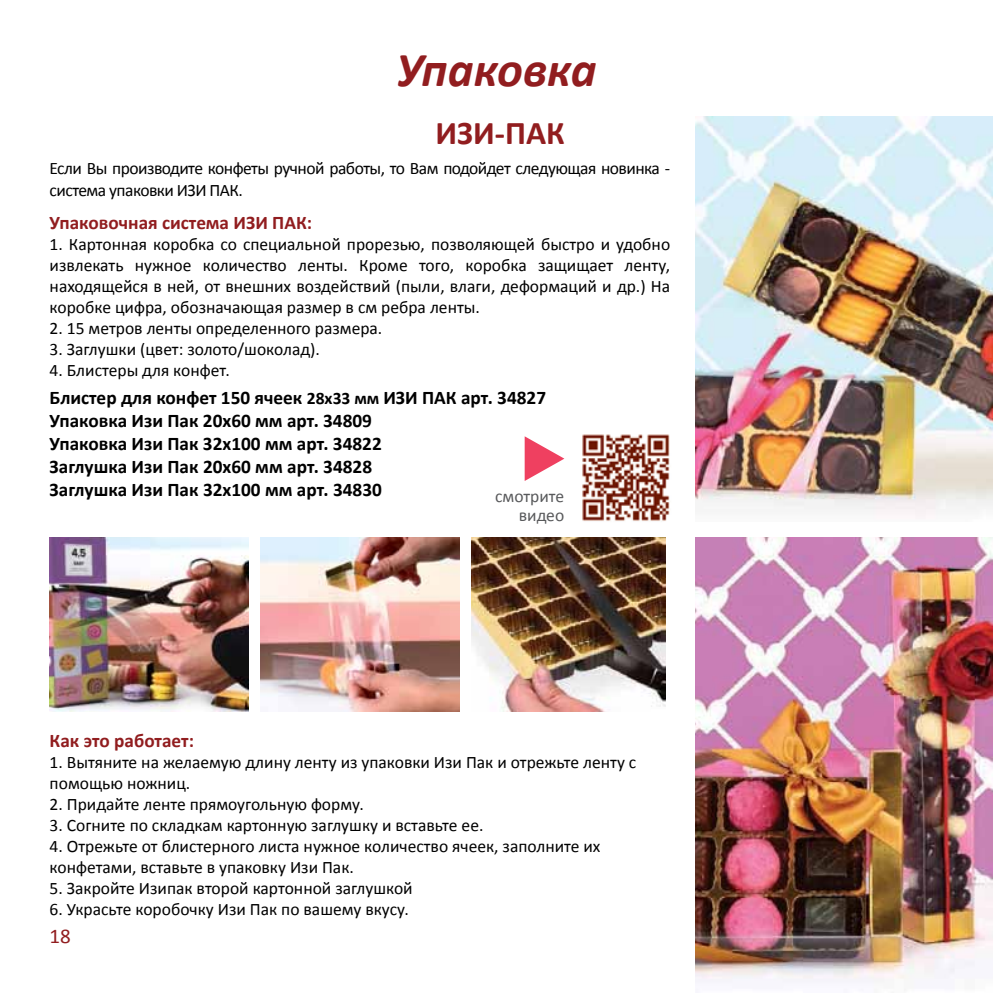
<style>
.page{position:relative;width:993px;height:993px;background:#fff}
.page>*{position:absolute;margin:0;border:0;box-sizing:border-box;transform-origin:0 0}
.t1{font:italic 700 49px "Calibri";color:#911d1f}
.t2{font:700 33.25px "Calibri";color:#911d1f}
.t3{font:21px "Calibri";color:#911d1f}
.t4{font:700 19.25px/23.1px "Calibri";color:#000}
.t5{font:700 19.25px "Calibri";color:#911d1f}
.t6{font:17.5px/21px "Calibri";color:#000}
.t7{font:17.5px/21px "Calibri";letter-spacing:-.03em;color:#000}
.t8{font:17.5px/19.2px "Calibri";color:#58595b;text-align:right}
.s1{font-size:17.5px}
</style>
<div class="page">
<img style="left:695px;top:537px;width:297px;height:445px">
<img style="left:695px;top:116px;width:297px;height:401px">
<img style="left:582px;top:434px;width:88px;height:87px">
<svg style="left:524px;top:436px;width:40px;height:45px"></svg>
<img style="left:471px;top:537px;width:194px;height:174px">
<img style="left:50px;top:537px;width:198px;height:174px">
<img style="left:260px;top:537px;width:199px;height:174px">
<h1 class="t1" style="left:396px;top:39px;width:202px">Упаковка</h1>
<h2 class="t2" style="left:435px;top:112px;width:131px">ИЗИ-ПАК</h2>
<p class="t7" style="left:50px;top:158px;width:621px">Если Вы производите конфеты ручной работы, то Вам подойдет следующая новинка - система упаковки ИЗИ ПАК.</p>
<p class="t5" style="left:50px;top:210px;width:264px">Упаковочная система ИЗИ ПАК:</p>
<p class="t6" style="left:50px;top:233px;width:622px;text-align:justify">1. Картонная коробка со специальной прорезью, позволяющей быстро и удобно извлекать нужное количество ленты. Кроме того, коробка защищает ленту, находящейся в ней, от внешних воздействий (пыли, влаги, деформаций и др.) На коробке цифра, обозначающая размер в см ребра ленты.</p>
<p class="t6" style="left:50px;top:317px;width:334px">2. 15 метров ленты определенного размера.</p>
<p class="t6" style="left:50px;top:338px;width:272px">3. Заглушки (цвет: золото/шоколад).</p>
<p class="t6" style="left:50px;top:359px;width:182px">4. Блистеры для конфет.</p>
<p class="t4" style="left:50px;top:385px;width:498px">Блистер для конфет 150 ячеек <span class="s1">28х33 мм</span> ИЗИ ПАК арт. 34827<br>Упаковка Изи Пак 20х60 мм арт. 34809<br>Упаковка Изи Пак 32х100 мм арт. 34822<br>Заглушка Изи Пак 20х60 мм арт. 34828<br>Заглушка Изи Пак 32х100 мм арт. 34830</p>
<p class="t8" style="left:495px;top:486px;width:71px">смотрите видео</p>
<p class="t5" style="left:50px;top:727px;width:146px">Как это работает:</p>
<p class="t6" style="left:50px;top:751px;width:588px">1. Вытяните на желаемую длину ленту из упаковки Изи Пак и отрежьте ленту с помощью ножниц.</p>
<p class="t6" style="left:50px;top:793px;width:316px">2. Придайте ленте прямоугольную форму.</p>
<p class="t6" style="left:50px;top:814px;width:435px">3. Согните по складкам картонную заглушку и вставьте ее.</p>
<p class="t6" style="left:50px;top:835px;width:552px">4. Отрежьте от блистерного листа нужное количество ячеек, заполните их конфетами, вставьте в упаковку Изи Пак.</p>
<p class="t6" style="left:50px;top:877px;width:364px">5. Закройте Изипак второй картонной заглушкой</p>
<p class="t6" style="left:50px;top:898px;width:361px">6. Украсьте коробочку Изи Пак по вашему вкусу.</p>
<p class="t3" style="left:50px;top:922px;width:23px">18</p>
</div>
